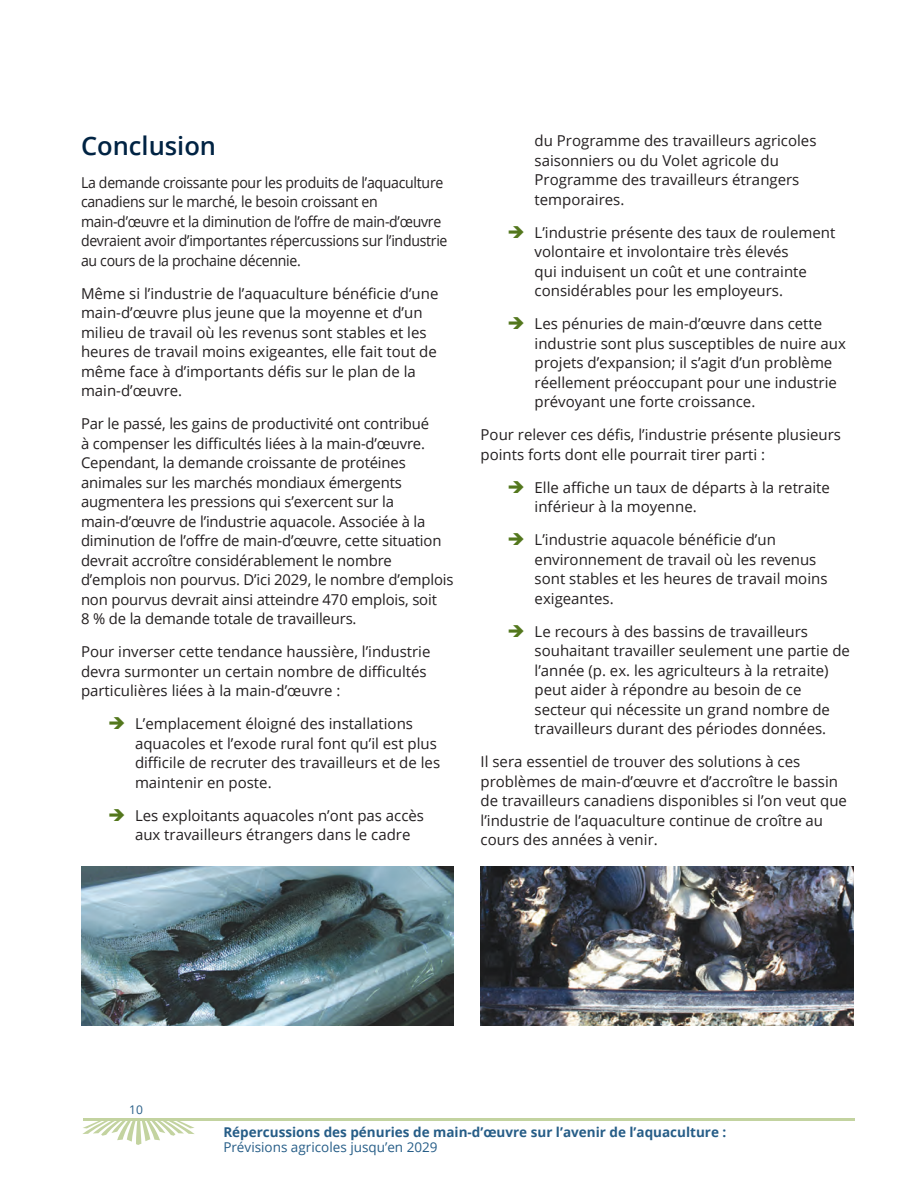
<style>
.page{position:relative;width:918px;height:1188px;background:#fff}
.page>*{position:absolute;margin:0;border:0;box-sizing:border-box;transform-origin:0 0}
.t1{font:600 25.5px "Open Sans";color:#002343}
.t2{font:15px/19.5px "Open Sans";color:#231f20}
.t3{font:15px/19.5px "Open Sans";letter-spacing:-.02em;color:#231f20;scale:.94 1}
.t4{font:700 13.5px "Open Sans";color:#265d87}
.t5{font:13.5px "Open Sans";color:#265d87}
.t6{font:12px "Open Sans";color:#265d87}
</style>
<div class="page">
<svg style="left:82px;top:1121px;width:113px;height:24px"></svg>
<hr style="left:83px;top:1118px;width:772px;height:3px;background:#c3d3a0">
<img style="left:81px;top:866px;width:373px;height:160px">
<img style="left:481px;top:866px;width:372px;height:160px">
<h1 class="t1" style="left:81px;top:128px;width:137px">Conclusion</h1>
<p class="t3" style="left:81px;top:172px;width:391px">La demande croissante pour les produits de l’aquaculture canadiens sur le marché, le besoin croissant en main-d’œuvre et la diminution de l’offre de main-d’œuvre devraient avoir d’importantes répercussions sur l’industrie au cours de la prochaine décennie.</p>
<p class="t2" style="left:81px;top:283px;width:359px">Même si l’industrie de l’aquaculture bénéficie d’une main-d’œuvre plus jeune que la moyenne et d’un milieu de travail où les revenus sont stables et les heures de travail moins exigeantes, elle fait tout de même face à d’importants défis sur le plan de la main-d’œuvre.</p>
<p class="t2" style="left:81px;top:413px;width:374px">Par le passé, les gains de productivité ont contribué<br>à compenser les difficultés liées à la main-d’œuvre.<br>Cependant, la demande croissante de protéines animales sur les marchés mondiaux émergents augmentera les pressions qui s’exercent sur la main-d’œuvre de l’industrie aquacole. Associée à la diminution de l’offre de main-d’œuvre, cette situation devrait accroître considérablement le nombre d’emplois non pourvus. D’ici 2029, le nombre d’emplois non pourvus devrait ainsi atteindre 470 emplois, soit<br>8 % de la demande totale de travailleurs.</p>
<p class="t2" style="left:81px;top:641px;width:351px">Pour inverser cette tendance haussière, l’industrie devra surmonter un certain nombre de difficultés particulières liées à la main-d’œuvre :</p>
<p class="t2" style="left:135px;top:713px;width:307px">L’emplacement éloigné des installations aquacoles et l’exode rural font qu’il est plus difficile de recruter des travailleurs et de les maintenir en poste.</p>
<p class="t2" style="left:135px;top:805px;width:291px">Les exploitants aquacoles n’ont pas accès aux travailleurs étrangers dans le cadre</p>
<p class="t2" style="left:535px;top:131px;width:283px">du Programme des travailleurs agricoles saisonniers ou du Volet agricole du<br>Programme des travailleurs étrangers temporaires.</p>
<p class="t2" style="left:535px;top:222px;width:302px">L’industrie présente des taux de roulement volontaire et involontaire très élevés<br>qui induisent un coût et une contrainte considérables pour les employeurs.</p>
<p class="t2" style="left:535px;top:314px;width:313px">Les pénuries de main-d’œuvre dans cette industrie sont plus susceptibles de nuire aux projets d’expansion; il s’agit d’un problème réellement préoccupant pour une industrie prévoyant une forte croissance.</p>
<p class="t2" style="left:481px;top:425px;width:362px">Pour relever ces défis, l’industrie présente plusieurs points forts dont elle pourrait tirer parti :</p>
<p class="t2" style="left:535px;top:477px;width:297px">Elle affiche un taux de départs à la retraite inférieur à la moyenne.</p>
<p class="t2" style="left:535px;top:530px;width:294px">L’industrie aquacole bénéficie d’un environnement de travail où les revenus sont stables et les heures de travail moins exigeantes.</p>
<p class="t2" style="left:535px;top:621px;width:317px">Le recours à des bassins de travailleurs souhaitant travailler seulement une partie de l’année (p. ex. les agriculteurs à la retraite) peut aider à répondre au besoin de ce secteur qui nécessite un grand nombre de travailleurs durant des périodes données.</p>
<p class="t2" style="left:481px;top:752px;width:368px">Il sera essentiel de trouver des solutions à ces problèmes de main-d’œuvre et d’accroître le bassin de travailleurs canadiens disponibles si l’on veut que l’industrie de l’aquaculture continue de croître au cours des années à venir.</p>
<p class="t6" style="left:129px;top:1102px;width:15px">10</p>
<p class="t4" style="left:223px;top:1123px;width:505px">Répercussions des pénuries de main-d’œuvre sur l’avenir de l’aquaculture :</p>
<p class="t5" style="left:223px;top:1138px;width:216px">Prévisions agricoles jusqu’en 2029</p>
</div>
